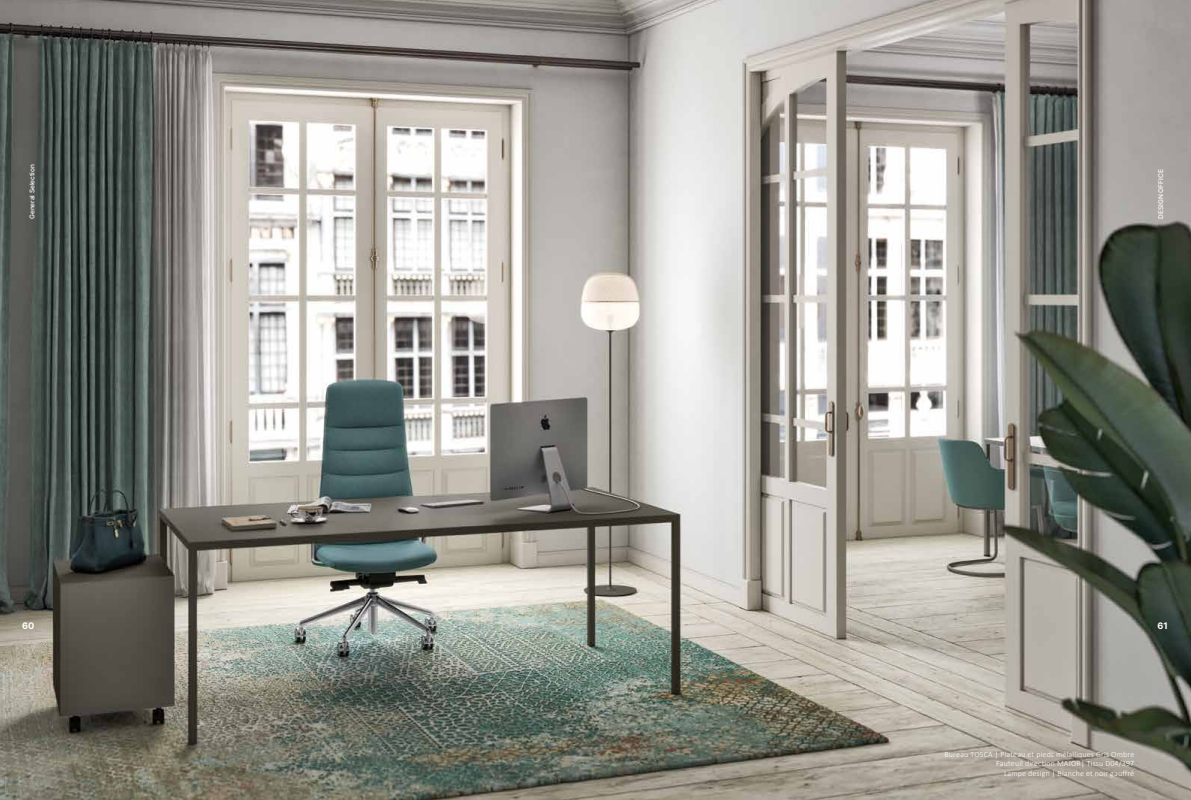
<style>
.page{position:relative;width:1191px;height:800px;background:#fff}
.page>*{position:absolute;margin:0;border:0;box-sizing:border-box;transform-origin:0 0}
.t1{font:9px "Inter";color:#fff}
.t2{font:300 8px/9.1px "Calibri";letter-spacing:.02em;color:#fff;text-align:right}
.t3{font:6.5px "Inter";color:#fff}
</style>
<div class="page">
<img style="left:1px;top:0;width:1190px;height:799px">
<p class="t3" style="left:28px;top:219px;width:56px;rotate:-90deg">General Selection</p>
<p class="t3" style="left:1156px;top:218px;width:51px;rotate:-90deg">DESIGN OFFICE</p>
<p class="t1" style="left:22px;top:618px;width:14px">60</p>
<p class="t1" style="left:1157px;top:618px;width:12px">61</p>
<p class="t2" style="left:944px;top:749px;width:191px">Bureau TOSCA | Plateau et pieds mélalliques Gris Ombre<br>Fauteuil direction MAJOR| Tissu D04/397<br>Lampe design | Blanche et noir gauffré</p>
</div>
